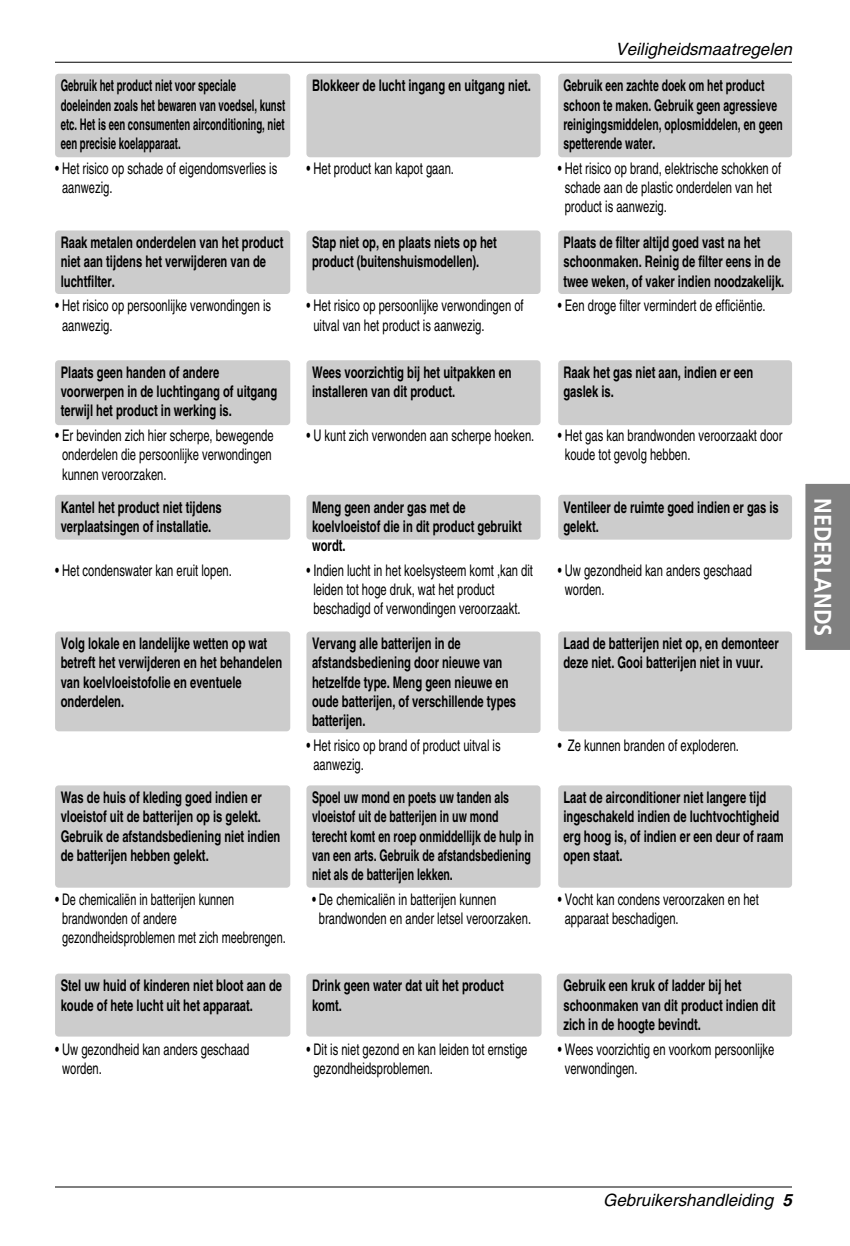
<style>
.page{position:relative;width:850px;height:1246px;background:#fff}
.page>*{position:absolute;margin:0;border:0;box-sizing:border-box;transform-origin:0 0}
.t1{font:700 24px "Frutiger";color:#fff;scale:.9 1}
.t2{font:italic 17px "Helvetica";color:#000}
.t3{font:700 16px/19.2px "Helvetica";color:#000;scale:.7 1}
.t4{font:16px/19.2px "Helvetica";color:#000;scale:.7 1}
.t5{font:700 16px/19.2px "Helvetica";color:#000;scale:.66 1}
.t6{font:700 16px/19.2px "Helvetica";color:#000;scale:.6 1}
.t7{font:700 16px/19.2px "Helvetica";color:#000;scale:.65 1}
.s1{font-weight:700}
</style>
<div class="page">
<hr style="left:55px;top:62px;width:737px;height:1px;background:#000">
<hr style="left:55px;top:1186px;width:737px;height:2px;background:#000">
<div style="left:805px;top:483px;width:45px;height:167px;background:#808080"></div>
<div style="left:558px;top:74px;width:234px;height:83px;background:#ccc;border-radius:4px"></div>
<div style="left:55px;top:74px;width:235px;height:83px;background:#ccc;border-radius:4px"></div>
<div style="left:306px;top:74px;width:235px;height:83px;background:#ccc;border-radius:4px"></div>
<div style="left:558px;top:230px;width:234px;height:64px;background:#ccc;border-radius:4px"></div>
<div style="left:55px;top:230px;width:235px;height:64px;background:#ccc;border-radius:4px"></div>
<div style="left:306px;top:230px;width:235px;height:64px;background:#ccc;border-radius:4px"></div>
<div style="left:558px;top:360px;width:234px;height:65px;background:#ccc;border-radius:4px"></div>
<div style="left:55px;top:360px;width:235px;height:65px;background:#ccc;border-radius:4px"></div>
<div style="left:306px;top:360px;width:235px;height:65px;background:#ccc;border-radius:4px"></div>
<div style="left:558px;top:495px;width:234px;height:45px;background:#ccc;border-radius:4px"></div>
<div style="left:55px;top:495px;width:235px;height:45px;background:#ccc;border-radius:4px"></div>
<div style="left:306px;top:495px;width:235px;height:45px;background:#ccc;border-radius:4px"></div>
<div style="left:558px;top:632px;width:234px;height:99px;background:#ccc;border-radius:4px"></div>
<div style="left:55px;top:632px;width:235px;height:99px;background:#ccc;border-radius:4px"></div>
<div style="left:306px;top:632px;width:235px;height:101px;background:#ccc;border-radius:4px"></div>
<div style="left:558px;top:785px;width:234px;height:103px;background:#ccc;border-radius:4px"></div>
<div style="left:55px;top:785px;width:235px;height:103px;background:#ccc;border-radius:4px"></div>
<div style="left:306px;top:785px;width:235px;height:103px;background:#ccc;border-radius:4px"></div>
<div style="left:557px;top:974px;width:235px;height:63px;background:#ccc;border-radius:4px"></div>
<div style="left:55px;top:974px;width:235px;height:63px;background:#ccc;border-radius:4px"></div>
<div style="left:306px;top:974px;width:236px;height:63px;background:#ccc;border-radius:4px"></div>
<p class="t6" style="left:61px;top:78px;width:376px">Gebruik het product niet voor speciale doeleinden zoals het bewaren van voedsel, kunst etc. Het is een consumenten airconditioning, niet een precisie koelapparaat.</p>
<p class="t4" style="left:62px;top:160px;width:309px;text-indent:-7px">• Het risico op schade of eigendomsverlies is aanwezig.</p>
<p class="t3" style="left:61px;top:235px;width:320px">Raak metalen onderdelen van het product niet aan tijdens het verwijderen van de luchtfilter.</p>
<p class="t4" style="left:62px;top:298px;width:300px;text-indent:-7px">• Het risico op persoonlijke verwondingen is aanwezig.</p>
<p class="t3" style="left:61px;top:364px;width:311px">Plaats geen handen of andere voorwerpen in de luchtingang of uitgang terwijl het product in werking is.</p>
<p class="t4" style="left:62px;top:428px;width:304px;text-align:justify;text-indent:-7px">• Er bevinden zich hier scherpe, bewegende onderdelen die persoonlijke verwondingen kunnen veroorzaken.</p>
<p class="t3" style="left:61px;top:499px;width:232px">Kantel het product niet tijdens verplaatsingen of installatie.</p>
<p class="t4" style="left:55px;top:562px;width:254px">• Het condenswater kan eruit lopen.</p>
<p class="t3" style="left:312px;top:78px;width:314px">Blokkeer de lucht ingang en uitgang niet.</p>
<p class="t4" style="left:306px;top:160px;width:212px">• Het product kan kapot gaan.</p>
<p class="t3" style="left:312px;top:235px;width:265px">Stap niet op, en plaats niets op het product (buitenshuismodellen).</p>
<p class="t4" style="left:313px;top:298px;width:302px;text-indent:-7px">• Het risico op persoonlijke verwondingen of uitval van het product is aanwezig.</p>
<p class="t3" style="left:312px;top:364px;width:287px">Wees voorzichtig bij het uitpakken en installeren van dit product.</p>
<p class="t4" style="left:306px;top:428px;width:327px">• U kunt zich verwonden aan scherpe hoeken.</p>
<p class="t3" style="left:312px;top:499px;width:301px">Meng geen ander gas met de koelvloeistof die in dit product gebruikt wordt.</p>
<p class="t4" style="left:313px;top:562px;width:315px;text-indent:-7px">• Indien lucht in het koelsysteem komt ,kan dit leiden tot hoge druk, wat het product beschadigd of verwondingen veroorzaakt.</p>
<p class="t3" style="left:61px;top:636px;width:318px">Volg lokale en landelijke wetten op wat betreft het verwijderen en het behandelen van koelvloeistofolie en eventuele onderdelen.</p>
<p class="t3" style="left:312px;top:636px;width:293px">Vervang alle batterijen in de afstandsbediening door nieuwe van hetzelfde type. Meng geen nieuwe en oude batterijen, of verschillende types batterijen.</p>
<p class="t4" style="left:313px;top:737px;width:269px;text-indent:-7px">• Het risico op brand of product uitval is aanwezig.</p>
<p class="t3" style="left:61px;top:789px;width:315px">Was de huis of kleding goed indien er vloeistof uit de batterijen op is gelekt.<br>Gebruik de afstandsbediening niet indien de batterijen hebben gelekt.</p>
<p class="t4" style="left:62px;top:891px;width:321px;text-indent:-7px">• De chemicaliën in batterijen kunnen brandwonden of andere gezondheidsproblemen met zich meebrengen.</p>
<p class="t3" style="left:61px;top:978px;width:318px">Stel uw huid of kinderen niet bloot aan de koude of hete lucht uit het apparaat.</p>
<p class="t4" style="left:62px;top:1041px;width:269px;text-indent:-7px">• Uw gezondheid kan anders geschaad worden.</p>
<p class="t5" style="left:312px;top:789px;width:337px">Spoel uw mond en poets uw tanden als vloeistof uit de batterijen in uw mond terecht komt en roep onmiddellijk de hulp in van een arts. Gebruik de afstandsbediening niet als de batterijen lekken.</p>
<p class="t4" style="left:319px;top:891px;width:305px;text-indent:-7px">• De chemicaliën in batterijen kunnen brandwonden en ander letsel veroorzaken.</p>
<p class="t3" style="left:312px;top:978px;width:275px">Drink geen water dat uit het product komt.</p>
<p class="t4" style="left:313px;top:1041px;width:307px;text-indent:-7px">• Dit is niet gezond en kan leiden tot ernstige gezondheidsproblemen.</p>
<p class="t2" style="left:615px;top:43px;width:178px">Veiligheidsmaatregelen</p>
<p class="t7" style="left:563px;top:78px;width:339px">Gebruik een zachte doek om het product schoon te maken. Gebruik geen agressieve reinigingsmiddelen, oplosmiddelen, en geen spetterende water.</p>
<p class="t4" style="left:565px;top:160px;width:311px;text-indent:-7px">• Het risico op brand, elektrische schokken of schade aan de plastic onderdelen van het product is aanwezig.</p>
<p class="t3" style="left:563px;top:235px;width:317px">Plaats de filter altijd goed vast na het schoonmaken. Reinig de filter eens in de twee weken, of vaker indien noodzakelijk.</p>
<p class="t4" style="left:558px;top:298px;width:299px">• Een droge filter vermindert de efficiëntie.</p>
<p class="t3" style="left:563px;top:364px;width:273px">Raak het gas niet aan, indien er een gaslek is.</p>
<p class="t4" style="left:565px;top:428px;width:313px;text-indent:-7px">• Het gas kan brandwonden veroorzaakt door koude tot gevolg hebben.</p>
<p class="t3" style="left:563px;top:499px;width:309px">Ventileer de ruimte goed indien er gas is gelekt.</p>
<p class="t4" style="left:565px;top:562px;width:269px;text-indent:-7px">• Uw gezondheid kan anders geschaad worden.</p>
<p class="t3" style="left:563px;top:636px;width:309px">Laad de batterijen niet op, en demonteer deze niet. Gooi batterijen niet in vuur.</p>
<h1 class="t1" style="left:833px;top:498px;width:155px;rotate:90deg">NEDERLANDS</h1>
<p class="t4" style="left:558px;top:737px;width:261px">• Ze kunnen branden of exploderen.</p>
<p class="t3" style="left:563px;top:789px;width:316px">Laat de airconditioner niet langere tijd ingeschakeld indien de luchtvochtigheid erg hoog is, of indien er een deur of raam open staat.</p>
<p class="t4" style="left:565px;top:891px;width:279px;text-indent:-7px">• Vocht kan condens veroorzaken en het apparaat beschadigen.</p>
<p class="t3" style="left:563px;top:978px;width:305px">Gebruik een kruk of ladder bij het schoonmaken van dit product indien dit zich in de hoogte bevindt.</p>
<p class="t4" style="left:565px;top:1041px;width:301px;text-indent:-7px">• Wees voorzichtig en voorkom persoonlijke verwondingen.</p>
<p class="t2" style="left:603px;top:1194px;width:190px">Gebruikershandleiding <span class="s1">5</span></p>
</div>
